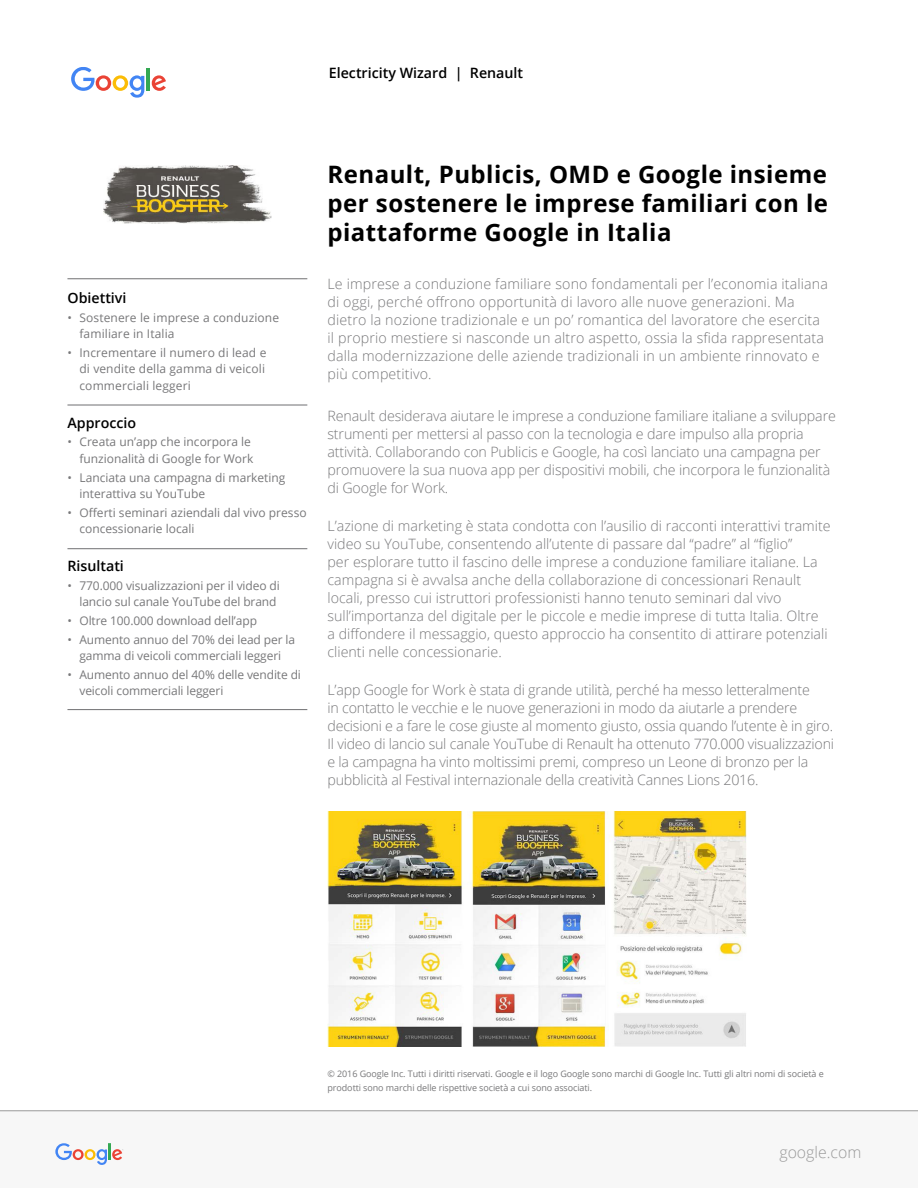
<style>
.page{position:relative;width:918px;height:1188px;background:#fff}
.page>*{position:absolute;margin:0;border:0;box-sizing:border-box;transform-origin:0 0}
.t1{font:700 24px/28.8px "Open Sans";letter-spacing:.02em;color:#000;text-align:justify}
.t2{font:300 15.9px "Open Sans";color:#999}
.t3{font:300 14.25px/18px "Open Sans";color:#78787a}
.t4{font:600 14.25px "Open Sans";color:#000}
.t5{font:12px/16.5px "Open Sans";color:#78787a}
.t6{font:9px/13.5px "Open Sans";letter-spacing:-.01em;color:#78787a}
</style>
<div class="page">
<div style="left:0;top:1111px;width:918px;height:77px;background:#f7f7f7"></div>
<hr style="left:0;top:1110px;width:918px;height:1px;background:#999">
<svg style="left:71px;top:67px;width:73px;height:31px"></svg>
<hr style="left:147px;top:68px;width:3px;height:22px;background:#34a853">
<svg style="left:152px;top:75px;width:14px;height:16px"></svg>
<svg style="left:55px;top:1143px;width:68px;height:22px"></svg>
<hr style="left:67px;top:278px;width:240px;height:1px;background:#78787a">
<hr style="left:67px;top:404px;width:240px;height:2px;background:#78787a">
<hr style="left:67px;top:548px;width:240px;height:1px;background:#78787a">
<hr style="left:67px;top:709px;width:240px;height:1px;background:#78787a">
<img style="left:328px;top:811px;width:419px;height:236px">
<img style="left:104px;top:165px;width:167px;height:59px">
<p class="t4" style="left:329px;top:63px;width:196px">Electricity Wizard | Renault</p>
<p class="t4" style="left:67px;top:288px;width:61px">Obiettivi</p>
<p class="t5" style="left:79px;top:309px;width:201px;text-indent:-12px">• Sostenere le imprese a conduzione familiare in Italia</p>
<p class="t5" style="left:79px;top:344px;width:188px;text-align:justify;text-indent:-12px">• Incrementare il numero di lead e di vendite della gamma di veicoli commerciali leggeri</p>
<p class="t4" style="left:67px;top:413px;width:70px">Approccio</p>
<p class="t5" style="left:67px;top:434px;width:187px;text-align:right">• Creata un’app che incorpora le funzionalità di Google for Work</p>
<p class="t5" style="left:79px;top:469px;width:208px;text-indent:-12px">• Lanciata una campagna di marketing interattiva su YouTube</p>
<p class="t5" style="left:79px;top:504px;width:229px;text-indent:-12px">• Offerti seminari aziendali dal vivo presso concessionarie locali</p>
<p class="t4" style="left:67px;top:556px;width:58px">Risultati</p>
<p class="t5" style="left:67px;top:577px;width:214px;text-align:right">• 770.000 visualizzazioni per il video di lancio sul canale YouTube del brand</p>
<p class="t5" style="left:67px;top:612px;width:191px">• Oltre 100.000 download dell’app</p>
<p class="t5" style="left:67px;top:631px;width:229px;text-align:center">• Aumento annuo del 70% dei lead per la gamma di veicoli commerciali leggeri</p>
<p class="t5" style="left:79px;top:666px;width:223px;text-indent:-12px">• Aumento annuo del 40% delle vendite di veicoli commerciali leggeri</p>
<h1 class="t1" style="left:327px;top:160px;width:502px">Renault, Publicis, OMD e Google insieme per sostenere le imprese familiari con le piattaforme Google in Italia</h1>
<p class="t3" style="left:327px;top:275px;width:502px">Le imprese a conduzione familiare sono fondamentali per l’economia italiana di oggi, perché offrono opportunità di lavoro alle nuove generazioni. Ma dietro la nozione tradizionale e un po’ romantica del lavoratore che esercita il proprio mestiere si nasconde un altro aspetto, ossia la sfida rappresentata dalla modernizzazione delle aziende tradizionali in un ambiente rinnovato e più competitivo.</p>
<p class="t3" style="left:327px;top:406px;width:510px">Renault desiderava aiutare le imprese a conduzione familiare italiane a sviluppare strumenti per mettersi al passo con la tecnologia e dare impulso alla propria attività. Collaborando con Publicis e Google, ha così lanciato una campagna per promuovere la sua nuova app per dispositivi mobili, che incorpora le funzionalità di Google for Work.</p>
<p class="t3" style="left:327px;top:517px;width:505px">L’azione di marketing è stata condotta con l’ausilio di racconti interattivi tramite video su YouTube, consentendo all’utente di passare dal “padre” al “figlio”<br>per esplorare tutto il fascino delle imprese a conduzione familiare italiane. La campagna si è avvalsa anche della collaborazione di concessionari Renault locali, presso cui istruttori professionisti hanno tenuto seminari dal vivo sull’importanza del digitale per le piccole e medie imprese di tutta Italia. Oltre<br>a diffondere il messaggio, questo approccio ha consentito di attirare potenziali clienti nelle concessionarie.</p>
<p class="t3" style="left:327px;top:681px;width:508px">L’app Google for Work è stata di grande utilità, perché ha messo letteralmente<br>in contatto le vecchie e le nuove generazioni in modo da aiutarle a prendere decisioni e a fare le cose giuste al momento giusto, ossia quando l’utente è in giro.<br>Il video di lancio sul canale YouTube di Renault ha ottenuto 770.000 visualizzazioni e la campagna ha vinto moltissimi premi, compreso un Leone di bronzo per la pubblicità al Festival internazionale della creatività Cannes Lions 2016.</p>
<p class="t6" style="left:327px;top:1067px;width:498px">© 2016 Google Inc. Tutti i diritti riservati. Google e il logo Google sono marchi di Google Inc. Tutti gli altri nomi di società e prodotti sono marchi delle rispettive società a cui sono associati.</p>
<p class="t2" style="left:779px;top:1141px;width:83px">google.com</p>
</div>
